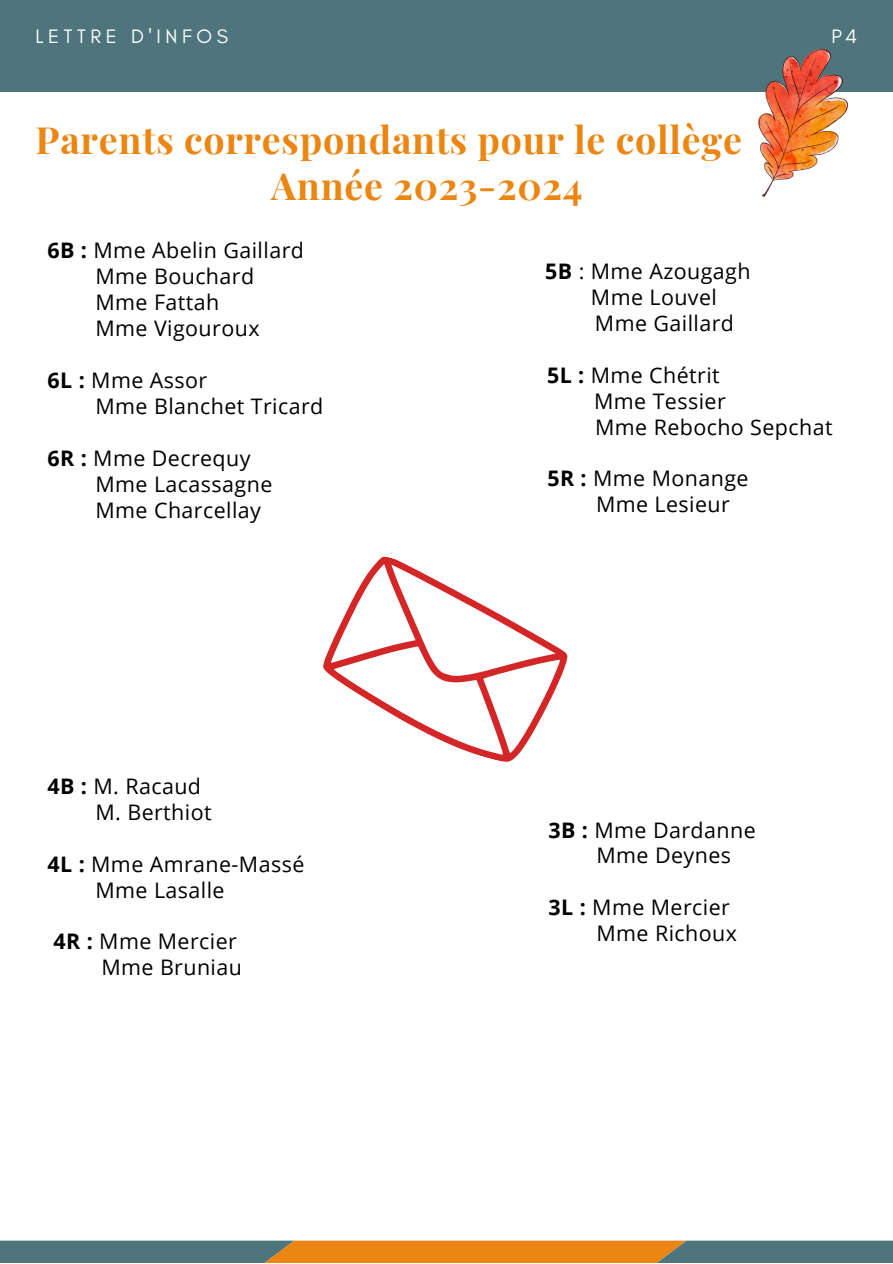
<style>
.page{position:relative;width:893px;height:1264px;background:#fff}
.page>*{position:absolute;margin:0;border:0;box-sizing:border-box;transform-origin:0 0}
.t1{font:700 37.5px "Playfair Display";letter-spacing:.02em;color:#eb8613}
.t2{font:21.45px "Open Sans";letter-spacing:.02em;color:#000}
.t3{font:19.8px "Glacial Indifference";letter-spacing:.23em;color:#fff}
.s1{font-weight:700}
</style>
<div class="page">
<svg style="left:0;top:1240px;width:892px;height:22px;background:#968052"></svg>
<div style="left:0;top:0;width:892px;height:92px;background:#4e757c"></div>
<img style="left:758px;top:49px;width:89px;height:147px">
<svg style="left:323px;top:556px;width:245px;height:206px"></svg>
<p class="t3" style="left:36px;top:24px;width:194px">LETTRE D'INFOS</p>
<p class="t3" style="left:831px;top:25px;width:27px">P4</p>
<p class="t1" style="left:36px;top:113px;width:708px">Parents correspondants pour le collège</p>
<p class="t1" style="left:271px;top:159px;width:313px">Année 2023-2024</p>
<p class="t2" style="left:47px;top:235px;width:258px"><span class="s1">6B :</span> Mme Abelin Gaillard</p>
<p class="t2" style="left:95px;top:261px;width:160px">Mme Bouchard</p>
<p class="t2" style="left:95px;top:287px;width:125px">Mme Fattah</p>
<p class="t2" style="left:95px;top:313px;width:166px">Mme Vigouroux</p>
<p class="t2" style="left:47px;top:365px;width:161px"><span class="s1">6L :</span> Mme Assor</p>
<p class="t2" style="left:95px;top:391px;width:229px">Mme Blanchet Tricard</p>
<p class="t2" style="left:47px;top:443px;width:204px"><span class="s1">6R :</span> Mme Decrequy</p>
<p class="t2" style="left:95px;top:469px;width:178px">Mme Lacassagne</p>
<p class="t2" style="left:95px;top:495px;width:167px">Mme Charcellay</p>
<p class="t2" style="left:545px;top:256px;width:207px"><span class="s1">5B</span> : Mme Azougagh</p>
<p class="t2" style="left:591px;top:282px;width:127px">Mme Louvel</p>
<p class="t2" style="left:595px;top:308px;width:141px">Mme Gaillard</p>
<p class="t2" style="left:547px;top:360px;width:174px"><span class="s1">5L :</span> Mme Chétrit</p>
<p class="t2" style="left:594px;top:386px;width:133px">Mme Tessier</p>
<p class="t2" style="left:595px;top:411px;width:239px">Mme Rebocho Sepchat</p>
<p class="t2" style="left:547px;top:463px;width:203px"><span class="s1">5R :</span> Mme Monange</p>
<p class="t2" style="left:596px;top:489px;width:135px">Mme Lesieur</p>
<p class="t2" style="left:47px;top:771px;width:155px"><span class="s1">4B :</span> M. Racaud</p>
<p class="t2" style="left:95px;top:797px;width:118px">M. Berthiot</p>
<p class="t2" style="left:47px;top:849px;width:258px"><span class="s1">4L :</span> Mme Amrane-Massé</p>
<p class="t2" style="left:95px;top:874px;width:131px">Mme Lasalle</p>
<p class="t2" style="left:53px;top:926px;width:185px"><span class="s1">4R :</span> Mme Mercier</p>
<p class="t2" style="left:101px;top:952px;width:142px">Mme Bruniau</p>
<p class="t2" style="left:548px;top:814px;width:209px"><span class="s1">3B :</span> Mme Dardanne</p>
<p class="t2" style="left:596px;top:840px;width:136px">Mme Deynes</p>
<p class="t2" style="left:548px;top:892px;width:183px"><span class="s1">3L :</span> Mme Mercier</p>
<p class="t2" style="left:596px;top:918px;width:142px">Mme Richoux</p>
</div>
